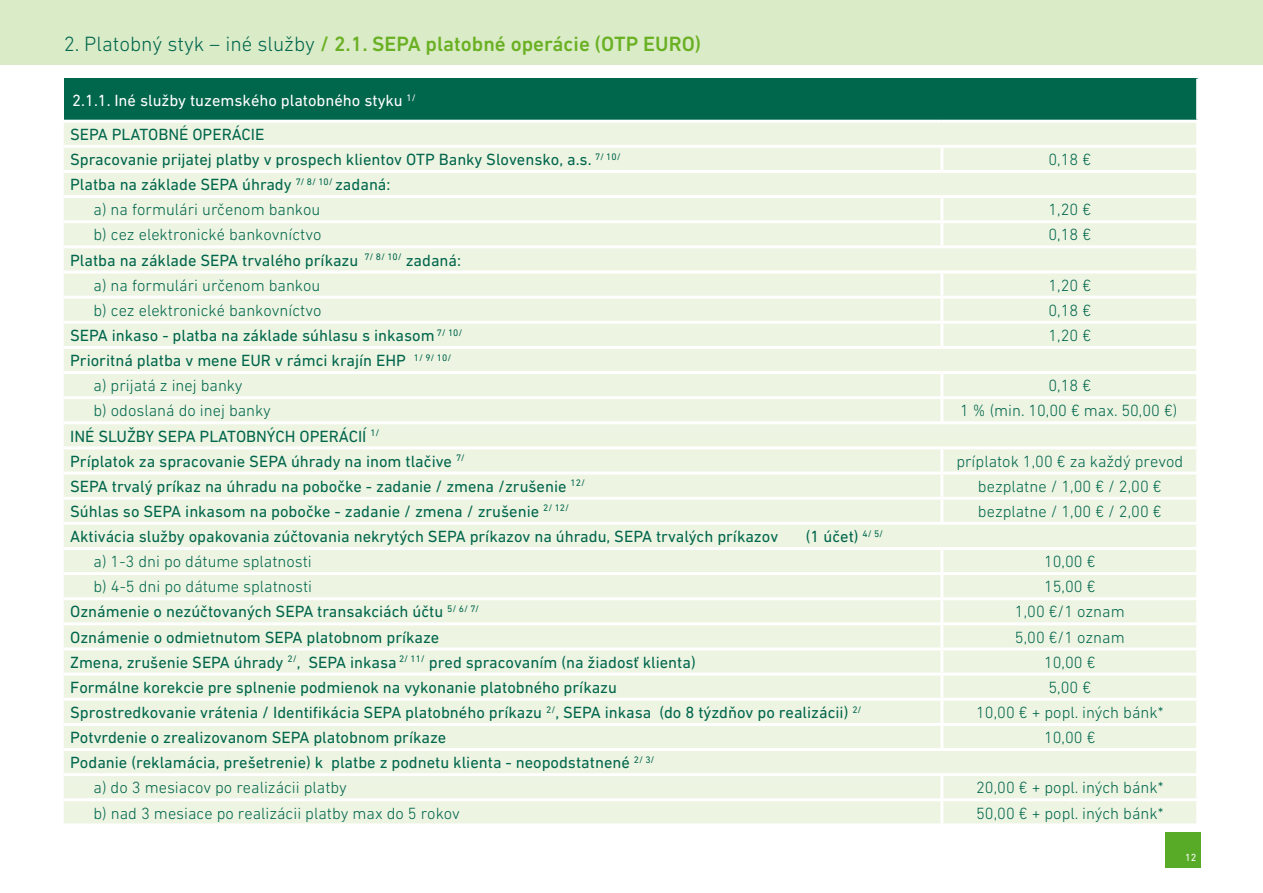
<style>
.page{position:relative;width:1263px;height:893px;background:#fff}
.page>*{position:absolute;margin:0;border:0;box-sizing:border-box;transform-origin:0 0}
.t1{font:500 21px "DIN Next W1 G";color:#6ab023}
.t2{font:16.5px/25.2px "DIN Next W1 G";color:#00664c}
.t3{font:300 16.5px "DIN Next W1 G";color:#00664c}
.t4{font:16.5px/33.9px "DIN Next W1 G";color:#fff}
.t5{font:10.5px "DIN Next W1 G";color:#fff}
.s1{font-weight:300;color:#00664c}
.s2{color:#00664c}
.s3{font-weight:300}
</style>
<div class="page">
<div style="left:1165px;top:832px;width:36px;height:36px;background:#57ab27"></div>
<div style="left:0;top:0;width:1263px;height:64px;background:#daebc8"></div>
<div style="left:64px;top:79px;width:1134px;height:42px;background:#00664c"></div>
<div style="left:64px;top:123px;width:1132px;height:700px;background:#edf4e2"></div>
<hr style="left:1196px;top:79px;width:3px;height:41px;background:#fff">
<hr style="left:64px;top:120px;width:878px;height:3px;background:#fff">
<hr style="left:942px;top:120px;width:257px;height:3px;background:#fff">
<hr style="left:64px;top:145px;width:878px;height:3px;background:#fff">
<hr style="left:940px;top:148px;width:3px;height:22px;background:#fff">
<hr style="left:942px;top:145px;width:257px;height:3px;background:#fff">
<hr style="left:64px;top:170px;width:878px;height:3px;background:#fff">
<hr style="left:942px;top:170px;width:257px;height:3px;background:#fff">
<hr style="left:64px;top:195px;width:878px;height:3px;background:#fff">
<hr style="left:940px;top:198px;width:3px;height:22px;background:#fff">
<hr style="left:942px;top:195px;width:257px;height:3px;background:#fff">
<hr style="left:940px;top:324px;width:3px;height:22px;background:#fff">
<hr style="left:64px;top:220px;width:878px;height:3px;background:#fff">
<hr style="left:940px;top:449px;width:3px;height:23px;background:#fff">
<hr style="left:940px;top:650px;width:3px;height:23px;background:#fff">
<hr style="left:940px;top:676px;width:3px;height:22px;background:#fff">
<hr style="left:940px;top:223px;width:3px;height:22px;background:#fff">
<hr style="left:942px;top:220px;width:257px;height:3px;background:#fff">
<hr style="left:64px;top:245px;width:878px;height:3px;background:#fff">
<hr style="left:942px;top:245px;width:257px;height:3px;background:#fff">
<hr style="left:64px;top:270px;width:878px;height:3px;background:#fff">
<hr style="left:940px;top:273px;width:3px;height:23px;background:#fff">
<hr style="left:942px;top:270px;width:257px;height:3px;background:#fff">
<hr style="left:64px;top:296px;width:878px;height:3px;background:#fff">
<hr style="left:940px;top:299px;width:3px;height:22px;background:#fff">
<hr style="left:942px;top:296px;width:257px;height:3px;background:#fff">
<hr style="left:64px;top:321px;width:878px;height:3px;background:#fff">
<hr style="left:942px;top:321px;width:257px;height:3px;background:#fff">
<hr style="left:64px;top:346px;width:878px;height:3px;background:#fff">
<hr style="left:942px;top:346px;width:257px;height:3px;background:#fff">
<hr style="left:64px;top:371px;width:878px;height:3px;background:#fff">
<hr style="left:940px;top:374px;width:3px;height:22px;background:#fff">
<hr style="left:942px;top:371px;width:257px;height:3px;background:#fff">
<hr style="left:64px;top:396px;width:878px;height:3px;background:#fff">
<hr style="left:940px;top:399px;width:3px;height:22px;background:#fff">
<hr style="left:942px;top:396px;width:257px;height:3px;background:#fff">
<hr style="left:64px;top:421px;width:878px;height:3px;background:#fff">
<hr style="left:942px;top:421px;width:257px;height:3px;background:#fff">
<hr style="left:64px;top:446px;width:878px;height:3px;background:#fff">
<hr style="left:942px;top:446px;width:257px;height:3px;background:#fff">
<hr style="left:64px;top:472px;width:878px;height:3px;background:#fff">
<hr style="left:940px;top:475px;width:3px;height:22px;background:#fff">
<hr style="left:942px;top:472px;width:257px;height:3px;background:#fff">
<hr style="left:64px;top:497px;width:878px;height:3px;background:#fff">
<hr style="left:940px;top:500px;width:3px;height:22px;background:#fff">
<hr style="left:942px;top:497px;width:257px;height:3px;background:#fff">
<hr style="left:64px;top:522px;width:878px;height:3px;background:#fff">
<hr style="left:942px;top:522px;width:257px;height:3px;background:#fff">
<hr style="left:64px;top:547px;width:878px;height:3px;background:#fff">
<hr style="left:940px;top:550px;width:3px;height:22px;background:#fff">
<hr style="left:942px;top:547px;width:257px;height:3px;background:#fff">
<hr style="left:64px;top:572px;width:878px;height:3px;background:#fff">
<hr style="left:940px;top:575px;width:3px;height:22px;background:#fff">
<hr style="left:942px;top:572px;width:257px;height:3px;background:#fff">
<hr style="left:64px;top:597px;width:878px;height:3px;background:#fff">
<hr style="left:940px;top:600px;width:3px;height:22px;background:#fff">
<hr style="left:942px;top:597px;width:257px;height:3px;background:#fff">
<hr style="left:64px;top:622px;width:878px;height:3px;background:#fff">
<hr style="left:940px;top:625px;width:3px;height:22px;background:#fff">
<hr style="left:942px;top:622px;width:257px;height:3px;background:#fff">
<hr style="left:64px;top:647px;width:878px;height:3px;background:#fff">
<hr style="left:64px;top:673px;width:878px;height:3px;background:#fff">
<hr style="left:942px;top:647px;width:257px;height:3px;background:#fff">
<hr style="left:942px;top:673px;width:257px;height:3px;background:#fff">
<hr style="left:64px;top:698px;width:878px;height:3px;background:#fff">
<hr style="left:940px;top:701px;width:3px;height:22px;background:#fff">
<hr style="left:942px;top:698px;width:257px;height:3px;background:#fff">
<hr style="left:64px;top:723px;width:878px;height:3px;background:#fff">
<hr style="left:940px;top:726px;width:3px;height:22px;background:#fff">
<hr style="left:942px;top:723px;width:257px;height:3px;background:#fff">
<hr style="left:64px;top:748px;width:878px;height:3px;background:#fff">
<hr style="left:942px;top:748px;width:257px;height:3px;background:#fff">
<hr style="left:64px;top:773px;width:878px;height:3px;background:#fff">
<hr style="left:940px;top:776px;width:3px;height:22px;background:#fff">
<hr style="left:942px;top:773px;width:257px;height:3px;background:#fff">
<hr style="left:64px;top:798px;width:878px;height:3px;background:#fff">
<hr style="left:940px;top:801px;width:3px;height:22px;background:#fff">
<hr style="left:942px;top:798px;width:257px;height:3px;background:#fff">
<p class="t1" style="left:64px;top:32px;width:639px"><span class="s1">2. Platobný styk – iné služby</span> / 2.1. SEPA platobné operácie (OTP EURO)</p>
<p class="t4" style="left:70px;top:83px;width:347px">2.1.1. Iné služby tuzemského platobného styku <sup>1/<br></sup><span class="s2">SEPA PLATOBNÉ OPERÁCIE</span></p>
<p class="t2" style="left:70px;top:147px;width:552px">Spracovanie prijatej platby v prospech klientov OTP Banky Slovensko, a.s. <sup>7/</sup> <sup>10/</sup></p>
<p class="t3" style="left:1048px;top:150px;width:44px">0,18 €</p>
<p class="t2" style="left:94px;top:172px;width:298px;text-indent:-23px">Platba na základe SEPA úhrady <sup>7/</sup> <sup>8/</sup> <sup>10/</sup> zadaná: <span class="s3">a) na formulári určenom bankou</span></p>
<p class="t3" style="left:1048px;top:200px;width:44px">1,20 €</p>
<p class="t3" style="left:94px;top:225px;width:229px">b) cez elektronické bankovníctvo</p>
<p class="t3" style="left:1048px;top:225px;width:44px">0,18 €</p>
<p class="t2" style="left:94px;top:247px;width:369px;text-indent:-23px">Platba na základe SEPA trvalého príkazu <sup>7/</sup> <sup>8/</sup> <sup>10/</sup> zadaná: <span class="s3">a) na formulári určenom bankou</span></p>
<p class="t3" style="left:1048px;top:276px;width:44px">1,20 €</p>
<p class="t3" style="left:94px;top:301px;width:229px">b) cez elektronické bankovníctvo</p>
<p class="t3" style="left:1048px;top:301px;width:44px">0,18 €</p>
<p class="t2" style="left:70px;top:323px;width:394px">SEPA inkaso - platba na základe súhlasu s inkasom <sup>7/</sup> <sup>10/</sup></p>
<p class="t3" style="left:1048px;top:326px;width:44px">1,20 €</p>
<p class="t2" style="left:94px;top:348px;width:359px;text-indent:-23px">Prioritná platba v mene EUR v rámci krajín EHP <sup>1/</sup> <sup>9/</sup> <sup>10/ </sup><span class="s3">a) prijatá z inej banky</span></p>
<p class="t3" style="left:1048px;top:376px;width:44px">0,18 €</p>
<p class="t3" style="left:94px;top:401px;width:179px">b) odoslaná do inej banky</p>
<p class="t3" style="left:960px;top:401px;width:219px">1 % (min. 10,00 € max. 50,00 €)</p>
<p class="t2" style="left:70px;top:423px;width:396px">INÉ SLUŽBY SEPA PLATOBNÝCH OPERÁCIÍ <sup>1/<br></sup>Príplatok za spracovanie SEPA úhrady na inom tlačive <sup>7/</sup></p>
<p class="t3" style="left:956px;top:452px;width:228px">príplatok 1,00 € za každý prevod</p>
<p class="t2" style="left:70px;top:473px;width:516px">SEPA trvalý príkaz na úhradu na pobočke - zadanie / zmena /zrušenie <sup>12/</sup></p>
<p class="t3" style="left:978px;top:477px;width:185px">bezplatne / 1,00 € / 2,00 €</p>
<p class="t2" style="left:70px;top:498px;width:500px">Súhlas so SEPA inkasom na pobočke - zadanie / zmena / zrušenie <sup>2/</sup> <sup>12/</sup></p>
<p class="t3" style="left:978px;top:502px;width:185px">bezplatne / 1,00 € / 2,00 €</p>
<p class="t2" style="left:70px;top:524px;width:709px">Aktivácia služby opakovania zúčtovania nekrytých SEPA príkazov na úhradu, SEPA trvalých príkazov</p>
<p class="t2" style="left:806px;top:524px;width:79px">(1 účet) <sup>4/</sup> <sup>5/</sup></p>
<p class="t3" style="left:94px;top:552px;width:220px">a) 1-3 dni po dátume splatnosti</p>
<p class="t3" style="left:1044px;top:552px;width:53px">10,00 €</p>
<p class="t3" style="left:94px;top:577px;width:220px">b) 4-5 dni po dátume splatnosti</p>
<p class="t3" style="left:1044px;top:577px;width:53px">15,00 €</p>
<p class="t2" style="left:70px;top:599px;width:410px">Oznámenie o nezúčtovaných SEPA transakciách účtu <sup>5/</sup> <sup>6/</sup> <sup>7/</sup></p>
<p class="t3" style="left:1015px;top:602px;width:111px">1,00 €/1 oznam</p>
<p class="t2" style="left:70px;top:624px;width:371px">Oznámenie o odmietnutom SEPA platobnom príkaze</p>
<p class="t3" style="left:1015px;top:627px;width:111px">5,00 €/1 oznam</p>
<p class="t2" style="left:70px;top:649px;width:627px">Zmena, zrušenie SEPA úhrady <sup>2/</sup>, SEPA inkasa <sup>2/</sup> <sup>11/</sup> pred spracovaním (na žiadosť klienta)</p>
<p class="t3" style="left:1044px;top:653px;width:53px">10,00 €</p>
<p class="t2" style="left:70px;top:674px;width:548px">Formálne korekcie pre splnenie podmienok na vykonanie platobného príkazu</p>
<p class="t3" style="left:1048px;top:678px;width:44px">5,00 €</p>
<p class="t2" style="left:70px;top:700px;width:793px">Sprostredkovanie vrátenia / Identifikácia SEPA platobného príkazu <sup>2/</sup>, SEPA inkasa (do 8 týzdňov po realizácii) <sup>2/</sup></p>
<p class="t3" style="left:976px;top:703px;width:189px">10,00 € + popl. iných bánk*</p>
<p class="t2" style="left:70px;top:725px;width:378px">Potvrdenie o zrealizovanom SEPA platobnom príkaze</p>
<p class="t3" style="left:1044px;top:728px;width:53px">10,00 €</p>
<p class="t2" style="left:94px;top:750px;width:563px;text-indent:-23px">Podanie (reklamácia, prešetrenie) k platbe z podnetu klienta - neopodstatnené <sup>2/</sup> <sup>3/ </sup><span class="s3">a) do 3 mesiacov po realizácii platby</span></p>
<p class="t3" style="left:976px;top:778px;width:189px">20,00 € + popl. iných bánk*</p>
<p class="t3" style="left:94px;top:803px;width:368px">b) nad 3 mesiace po realizácii platby max do 5 rokov</p>
<p class="t3" style="left:976px;top:803px;width:189px">50,00 € + popl. iných bánk*</p>
<p class="t5" style="left:1185px;top:851px;width:13px">12</p>
</div>
